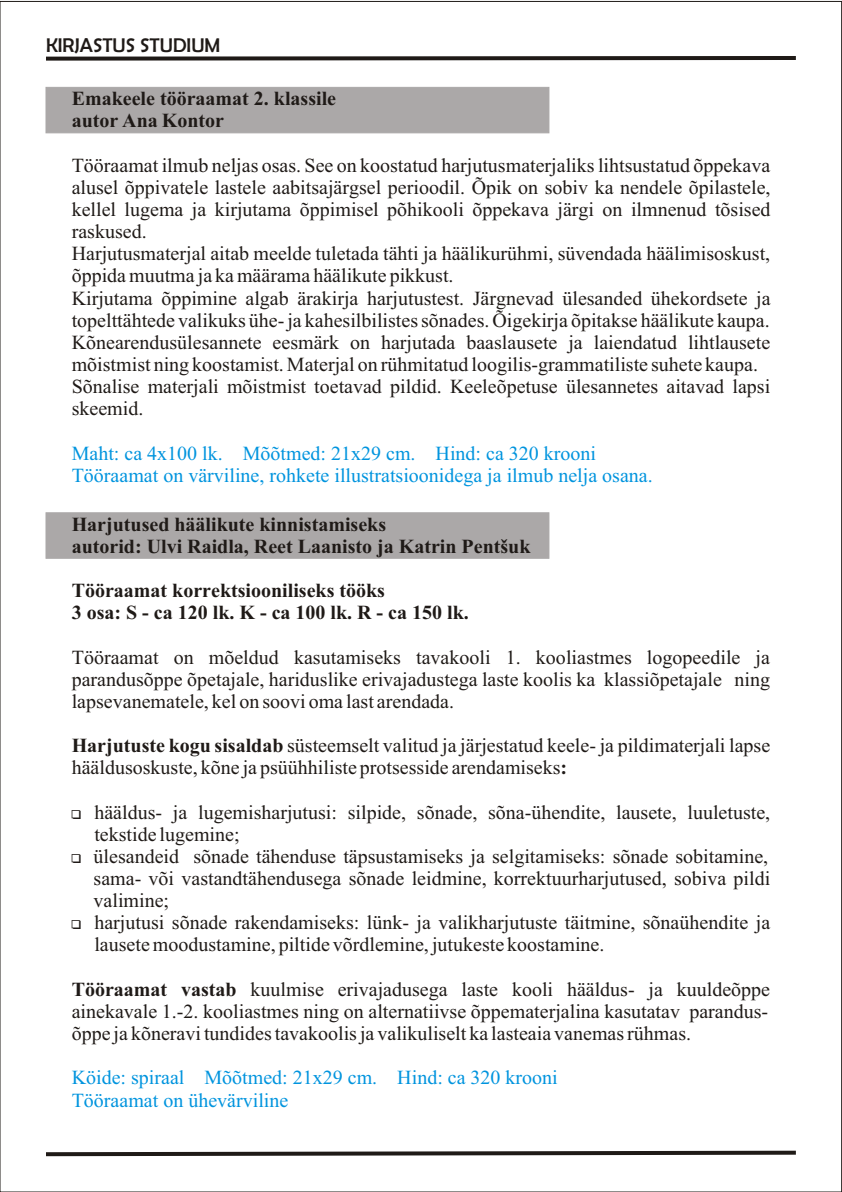
<style>
.page{position:relative;width:842px;height:1192px;background:#fff}
.page>*{position:absolute;margin:0;border:0;box-sizing:border-box;transform-origin:0 0}
.t1{font:20px/22.2px "Times New Roman";color:#1f1a17}
.t2{font:700 20px/22.2px "Times New Roman";color:#1f1a17}
.t3{font:20px/22.2px "Times New Roman";color:#0094de}
.t4{font:20px "Berlin Sans FB";color:#1f1a17}
.s1{font-weight:700}
</style>
<div class="page">
<div style="left:46px;top:87px;width:503px;height:46px;background:#aba8a8"></div>
<div style="left:46px;top:513px;width:503px;height:45px;background:#aba8a8"></div>
<svg style="left:841px;top:1px;width:1px;height:1191px"></svg>
<svg style="left:46px;top:56px;width:750px;height:5px"></svg>
<svg style="left:46px;top:1150px;width:750px;height:7px"></svg>
<p class="t4" style="left:46px;top:34px;width:176px">KIRJASTUS STUDIUM</p>
<p class="t2" style="left:72px;top:89px;width:266px">Emakeele tööraamat 2. klassile autor Ana Kontor</p>
<p class="t1" style="left:72px;top:156px;width:700px">Tööraamat ilmub neljas osas. See on koostatud harjutusmaterjaliks lihtsustatud õppekava alusel õppivatele lastele aabitsajärgsel perioodil. Õpik on sobiv ka nendele õpilastele, kellel lugema ja kirjutama õppimisel põhikooli õppekava järgi on ilmnenud tõsised raskused.<br>Harjutusmaterjal aitab meelde tuletada tähti ja häälikurühmi, süvendada häälimisoskust, õppida muutma ja ka määrama häälikute pikkust.<br>Kirjutama õppimine algab ärakirja harjutustest. Järgnevad ülesanded ühekordsete ja topelttähtede valikuks ühe- ja kahesilbilistes sõnades. Õigekirja õpitakse häälikute kaupa.<br>Kõnearendusülesannete eesmärk on harjutada baaslausete ja laiendatud lihtlausete mõistmist ning koostamist. Materjal on rühmitatud loogilis-grammatiliste suhete kaupa.<br>Sõnalise materjali mõistmist toetavad pildid. Keeleõpetuse ülesannetes aitavad lapsi skeemid.</p>
<p class="t3" style="left:72px;top:444px;width:583px">Maht: ca 4x100 lk. Mõõtmed: 21x29 cm. Hind: ca 320 krooni<br>Tööraamat on värviline, rohkete illustratsioonidega ja ilmub nelja osana.</p>
<p class="t2" style="left:72px;top:515px;width:460px">Harjutused häälikute kinnistamiseks<br>autorid: Ulvi Raidla, Reet Laanisto ja Katrin Pentšuk</p>
<p class="t2" style="left:72px;top:581px;width:399px">Tööraamat korrektsiooniliseks tööks<br>3 osa: S - ca 120 lk. K - ca 100 lk. R - ca 150 lk.</p>
<p class="t1" style="left:72px;top:648px;width:700px;text-align:justify">Tööraamat on mõeldud kasutamiseks tavakooli 1. kooliastmes logopeedile ja parandusõppe õpetajale, hariduslike erivajadustega laste koolis ka klassiõpetajale ning lapsevanematele, kel on soovi oma last arendada.</p>
<p class="t1" style="left:72px;top:736px;width:700px"><span class="s1">Harjutuste kogu sisaldab</span> süsteemselt valitud ja järjestatud keele- ja pildimaterjali lapse hääldusoskuste, kõne ja psüühhiliste protsesside arendamiseks<span class="s1">:</span></p>
<p class="t1" style="left:94px;top:803px;width:678px">hääldus- ja lugemisharjutusi: silpide, sõnade, sõna-ühendite, lausete, luuletuste, tekstide lugemine;<br>ülesandeid sõnade tähenduse täpsustamiseks ja selgitamiseks: sõnade sobitamine, sama- või vastandtähendusega sõnade leidmine, korrektuurharjutused, sobiva pildi valimine;<br>harjutusi sõnade rakendamiseks: lünk- ja valikharjutuste täitmine, sõnaühendite ja lausete moodustamine, piltide võrdlemine, jutukeste koostamine.</p>
<p class="t1" style="left:72px;top:980px;width:700px;text-align:justify"><span class="s1">Tööraamat vastab</span> kuulmise erivajadusega laste kooli hääldus- ja kuuldeõppe ainekavale 1.-2. kooliastmes ning on alternatiivse õppematerjalina kasutatav parandus&shy;õppe ja kõneravi tundides tavakoolis ja valikuliselt ka lasteaia vanemas rühmas.</p>
<p class="t3" style="left:72px;top:1068px;width:488px">Köide: spiraal Mõõtmed: 21x29 cm. Hind: ca 320 krooni<br>Tööraamat on ühevärviline</p>
</div>
